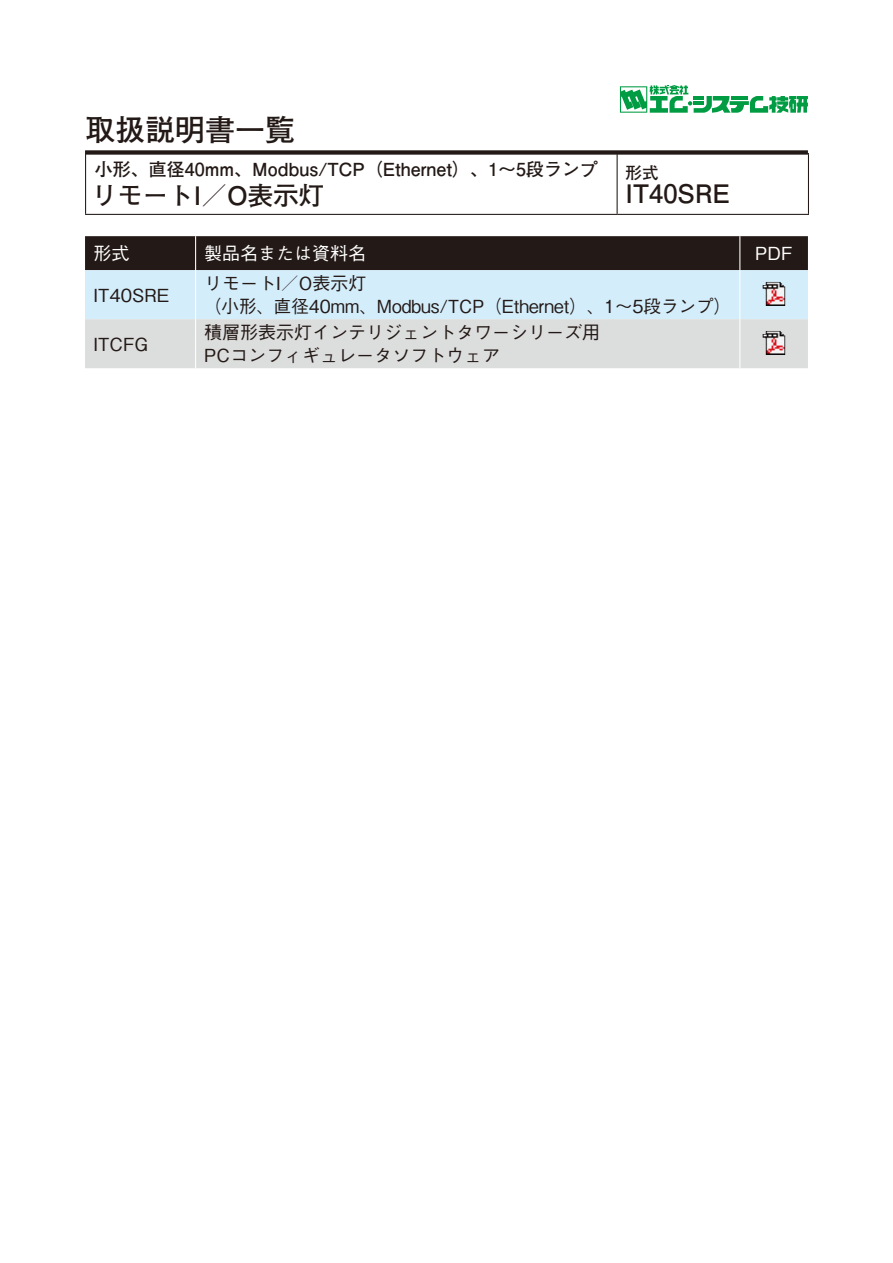
<style>
.page{position:relative;width:893px;height:1263px;background:#fff}
.page>*{position:absolute;margin:0;border:0;box-sizing:border-box;transform-origin:0 0}
.t1{font:700 30px "Futo Go B101 Pro";color:#231916}
.t2{font:700 25.5px "Futo Go B101 Pro";color:#231916}
.t3{font:500 18px/26.5px "Gothic BBB Pro";color:#231916}
.t4{font:700 18px "Futo Go B101 Pro";color:#231916}
.t5{font:500 18px "Gothic BBB Pro";color:#fff}
.t6{font:700 16.5px "Futo Go B101 Pro";color:#231916}
</style>
<div class="page">
<div style="left:85px;top:150px;width:723px;height:5px;background:#231916"></div>
<svg style="left:620px;top:85px;width:188px;height:28px"></svg>
<hr style="left:617px;top:153px;width:192px;height:1px;background:#231916">
<hr style="left:617px;top:154px;width:1px;height:60px;background:#231916">
<hr style="left:85px;top:154px;width:1px;height:60px;background:#231916">
<hr style="left:808px;top:154px;width:1px;height:60px;background:#231916">
<hr style="left:85px;top:214px;width:532px;height:1px;background:#231916">
<hr style="left:617px;top:214px;width:192px;height:1px;background:#231916">
<svg style="left:85px;top:236px;width:723px;height:132px;background:#a8b0b4"></svg>
<hr style="left:195px;top:236px;width:1px;height:34px;background:#fff">
<hr style="left:739px;top:236px;width:1px;height:34px;background:#fff">
<hr style="left:195px;top:270px;width:1px;height:49px;background:#fff">
<hr style="left:739px;top:270px;width:1px;height:49px;background:#fff">
<hr style="left:195px;top:319px;width:1px;height:49px;background:#fff">
<hr style="left:739px;top:319px;width:1px;height:49px;background:#fff">
<img style="left:763px;top:282px;width:22px;height:24px">
<img style="left:763px;top:331px;width:22px;height:24px">
<h1 class="t1" style="left:85px;top:106px;width:211px">取扱説明書一覧</h1>
<p class="t4" style="left:95px;top:155px;width:505px">小形、直径40mm、Modbus/TCP（Ethernet）、～1 5段ランプ</p>
<h2 class="t2" style="left:92px;top:175px;width:234px">リモートI／O表示灯</h2>
<p class="t5" style="left:94px;top:239px;width:37px">形式</p>
<p class="t5" style="left:204px;top:239px;width:163px">製品名または資料名</p>
<p class="t6" style="left:626px;top:159px;width:34px">形式</p>
<h2 class="t2" style="left:626px;top:173px;width:106px">IT40SRE</h2>
<p class="t3" style="left:94px;top:279px;width:77px">IT40SRE</p>
<p class="t3" style="left:94px;top:328px;width:56px">ITCFG</p>
<p class="t3" style="left:204px;top:268px;width:164px">リモートI／O表示灯</p>
<p class="t3" style="left:204px;top:290px;width:528px">（小形、直径40mm、Modbus/TCP（Ethernet）、1～5段ランプ(積層形表示灯インテリジェントタワーシリーズ用</p>
<p class="t3" style="left:204px;top:339px;width:297px">PCコンフィギュレータソフトウェア</p>
<p class="t5" style="left:755px;top:239px;width:39px">PDF</p>
</div>
